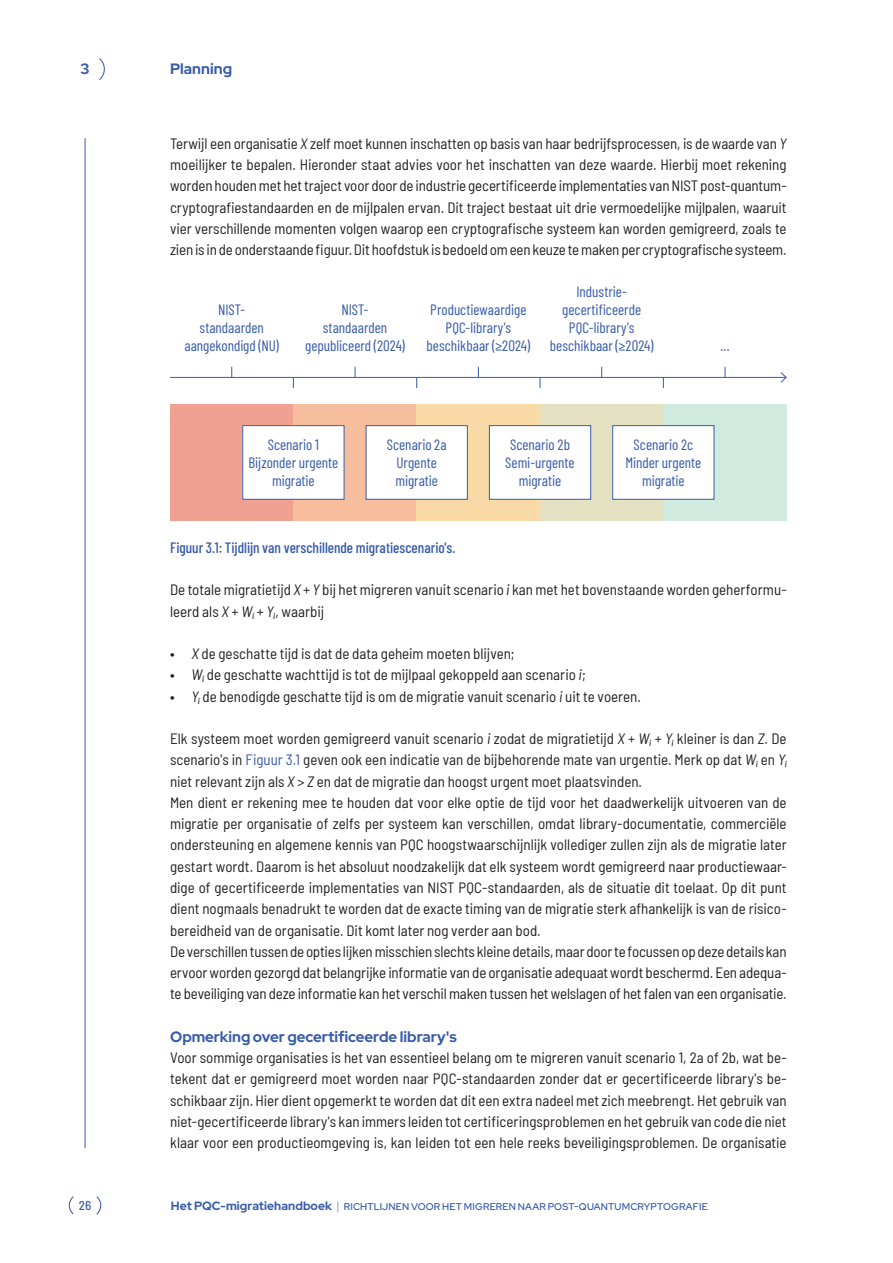
<style>
.page{position:relative;width:893px;height:1263px;background:#fff}
.page>*{position:absolute;margin:0;border:0;box-sizing:border-box;transform-origin:0 0}
.t1{font:semi-condensed 15px/21.3px "Barlow";color:#231f20}
.t2{font:15px/18px "Barlow Condensed";color:#375ba9;text-align:center}
.t3{font:500 15px "Barlow Condensed";color:#375ba9}
.t4{font:700 15px "Red Hat Display";letter-spacing:.005em;color:#375ba9}
.t5{font:500 semi-condensed 12.75px "Barlow";color:#375ba9}
.t6{font:500 9.75px "Red Hat Display";letter-spacing:.02em;color:#375ba9}
.s1{font-style:italic}
.s2{font-weight:500}
.s3{color:#375ba9}
.s4{font-family:"Red Hat Display";font-weight:700;font-stretch:normal;color:#375ba9}
.s5{font-weight:700;font-size:12px}
.s6{font-weight:300;font-size:12px}
</style>
<div class="page">
<hr style="left:85px;top:138px;width:1px;height:1010px;background:#375ba9">
<svg style="left:96px;top:1196px;width:6px;height:19px"></svg>
<svg style="left:68px;top:1196px;width:6px;height:19px"></svg>
<svg style="left:99px;top:58px;width:6px;height:22px"></svg>
<div style="left:170px;top:404px;width:123px;height:117px;background:#f1a192"></div>
<div style="left:293px;top:404px;width:124px;height:117px;background:#f6be9c"></div>
<div style="left:417px;top:404px;width:123px;height:117px;background:#f9d9a6"></div>
<div style="left:540px;top:404px;width:123px;height:117px;background:#e4e1c2"></div>
<div style="left:663px;top:404px;width:124px;height:117px;background:#d1eae0"></div>
<hr style="left:170px;top:377px;width:616px;height:1px;background:#375ba9">
<svg style="left:780px;top:372px;width:7px;height:11px"></svg>
<div style="left:243px;top:426px;width:101px;height:73px;background:#fff"></div>
<div style="left:242px;top:425px;width:102px;height:75px;border:1px solid #375ba9"></div>
<div style="left:366px;top:426px;width:101px;height:73px;background:#fff"></div>
<div style="left:366px;top:425px;width:102px;height:75px;border:1px solid #375ba9"></div>
<div style="left:489px;top:426px;width:102px;height:73px;background:#fff"></div>
<div style="left:489px;top:425px;width:102px;height:75px;border:1px solid #375ba9"></div>
<div style="left:613px;top:426px;width:101px;height:73px;background:#fff"></div>
<div style="left:612px;top:425px;width:102px;height:75px;border:1px solid #375ba9"></div>
<p class="t4" style="left:81px;top:59px;width:10px">3</p>
<p class="t4" style="left:170px;top:59px;width:64px">Planning</p>
<p class="t1" style="left:170px;top:132px;width:618px;text-align:justify">Terwijl een organisatie <span class="s1">X</span> zelf moet kunnen inschatten op basis van haar bedrijfsprocessen, is de waarde van <span class="s1">Y </span>moeilijker te bepalen. Hieronder staat advies voor het inschatten van deze waarde. Hierbij moet rekening worden houden met het traject voor door de industrie gecertificeerde implementaties van NIST post-quantum&shy;cryptografiestandaarden en de mijlpalen ervan. Dit traject bestaat uit drie vermoedelijke mijlpalen, waaruit vier verschillende momenten volgen waarop een cryptografische systeem kan worden gemigreerd, zoals te zien is in de onderstaande figuur. Dit hoofdstuk is bedoeld om een keuze te maken per cryptografische systeem.</p>
<p class="t2" style="left:185px;top:299px;width:96px">NIST&shy;standaarden aangekondigd (NU)</p>
<p class="t2" style="left:305px;top:299px;width:101px">NIST-<br>standaarden gepubliceerd (2024)</p>
<p class="t2" style="left:427px;top:299px;width:105px">Productiewaardige<br>PQC-library's beschikbaar (≥2024)</p>
<p class="t2" style="left:550px;top:281px;width:105px">Industrie&shy;gecertificeerde<br>PQC-library's beschikbaar (≥2024)</p>
<p class="t2" style="left:720px;top:335px;width:10px">...</p>
<p class="t2" style="left:249px;top:435px;width:91px">Scenario 1<br>Bijzonder urgente migratie</p>
<p class="t2" style="left:387px;top:435px;width:61px">Scenario 2a<br>Urgente migratie</p>
<p class="t2" style="left:505px;top:435px;width:71px">Scenario 2b<br>Semi-urgente migratie</p>
<p class="t2" style="left:625px;top:435px;width:78px">Scenario 2c<br>Minder urgente migratie</p>
<p class="t3" style="left:170px;top:537px;width:287px">Figuur 3.1: Tijdlijn van verschillende migratiescenario's.</p>
<p class="t1" style="left:170px;top:578px;width:618px">De totale migratietijd <span class="s1">X</span> + <span class="s1">Y</span> bij het migreren vanuit scenario <span class="s1">i</span> kan met het bovenstaande worden geherformu&shy;leerd als <span class="s1">X</span> + <span class="s1">W</span><sub>i</sub> + <span class="s1">Y</span><sub>i</sub>, waarbij</p>
<p class="t1" style="left:170px;top:642px;width:346px"><span class="s2">•</span> <span class="s1">X</span> de geschatte tijd is dat de data geheim moeten blijven;</p>
<p class="t1" style="left:170px;top:663px;width:417px"><span class="s2">•</span> <span class="s1">W</span><sub>i</sub> de geschatte wachttijd is tot de mijlpaal gekoppeld aan scenario <span class="s1">i</span>;</p>
<p class="t1" style="left:170px;top:684px;width:472px"><span class="s2">•</span> <span class="s1">Y</span><sub>i</sub> de benodigde geschatte tijd is om de migratie vanuit scenario <span class="s1">i</span> uit te voeren.</p>
<p class="t1" style="left:170px;top:727px;width:618px">Elk systeem moet worden gemigreerd vanuit scenario <span class="s1">i</span> zodat de migratietijd <span class="s1">X</span> + <span class="s1">W</span><sub>i</sub> + <span class="s1">Y</span><sub>i</sub> kleiner is dan <span class="s1">Z</span>. De scenario's in <span class="s3">Figuur 3.1</span> geven ook een indicatie van de bijbehorende mate van urgentie. Merk op dat <span class="s1">W</span><sub>i</sub> en <span class="s1">Y</span><sub>i </sub>niet relevant zijn als <span class="s1">X</span> &gt; <span class="s1">Z</span> en dat de migratie dan hoogst urgent moet plaatsvinden.<br>Men dient er rekening mee te houden dat voor elke optie de tijd voor het daadwerkelijk uitvoeren van de migratie per organisatie of zelfs per systeem kan verschillen, omdat library-documentatie, commerciële ondersteuning en algemene kennis van PQC hoogstwaarschijnlijk vollediger zullen zijn als de migratie later gestart wordt. Daarom is het absoluut noodzakelijk dat elk systeem wordt gemigreerd naar productiewaar&shy;dige of gecertificeerde implementaties van NIST PQC-standaarden, als de situatie dit toelaat. Op dit punt dient nogmaals benadrukt te worden dat de exacte timing van de migratie sterk afhankelijk is van de risico&shy;bereidheid van de organisatie. Dit komt later nog verder aan bod.<br>De verschillen tussen de opties lijken misschien slechts kleine details, maar door te focussen op deze details kan ervoor worden gezorgd dat belangrijke informatie van de organisatie adequaat wordt beschermd. Een adequa&shy;te beveiliging van deze informatie kan het verschil maken tussen het welslagen of het falen van een organisatie.</p>
<p class="t1" style="left:170px;top:1025px;width:618px"><span class="s4">Opmerking over gecertificeerde library's<br></span>Voor sommige organisaties is het van essentieel belang om te migreren vanuit scenario 1, 2a of 2b, wat be&shy;tekent dat er gemigreerd moet worden naar PQC-standaarden zonder dat er gecertificeerde library's be&shy;schikbaar zijn. Hier dient opgemerkt te worden dat dit een extra nadeel met zich meebrengt. Het gebruik van niet-gecertificeerde library's kan immers leiden tot certificeringsproblemen en het gebruik van code die niet klaar voor een productieomgeving is, kan leiden tot een hele reeks beveiligingsproblemen. De organisatie</p>
<p class="t5" style="left:79px;top:1196px;width:14px">26</p>
<p class="t6" style="left:171px;top:1200px;width:538px"><span class="s5">Het PQC-migratiehandboek</span> <span class="s6">|</span> RICHTLIJNEN VOOR HET MIGREREN NAAR POST-QUANTUMCRYPTOGRAFIE</p>
</div>
